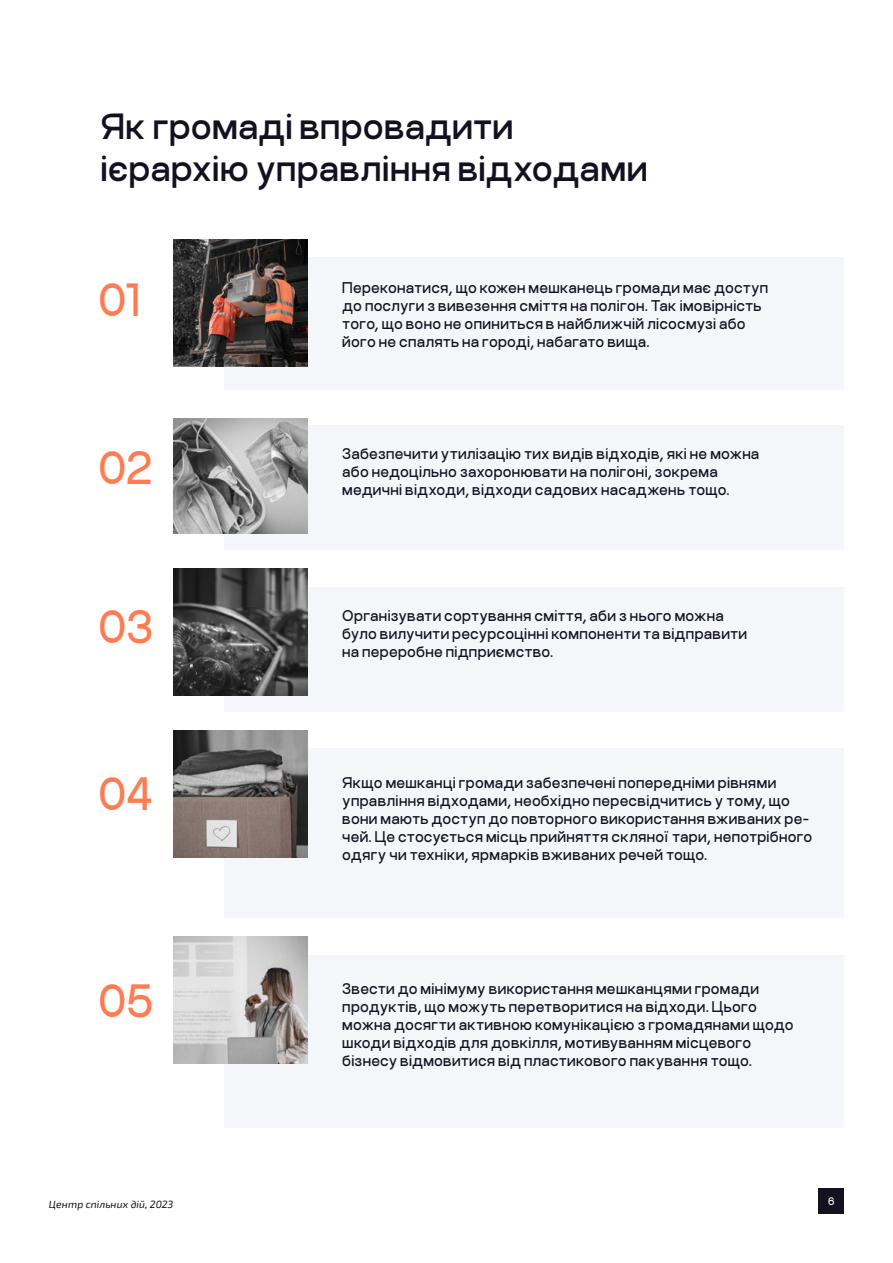
<style>
.page{position:relative;width:893px;height:1263px;background:#fff}
.page>*{position:absolute;margin:0;border:0;box-sizing:border-box;transform-origin:0 0}
.t1{font:500 45px "Work Sans";letter-spacing:-.01em;color:#ff7c52}
.t2{font:700 34.5px/41.4px "Work Sans";letter-spacing:-.005em;color:#131020}
.t3{font:500 15px/18px "Work Sans";letter-spacing:.01em;color:#131020}
.t4{font:italic 10.5px "Exo Soft";color:#131020}
.t5{font:500 10.5px "Work Sans";color:#fff}
</style>
<div class="page">
<div style="left:819px;top:1188px;width:25px;height:26px;background:#131020"></div>
<div style="left:225px;top:257px;width:619px;height:133px;background:#f5f6f9"></div>
<div style="left:225px;top:425px;width:619px;height:125px;background:#f5f6f9"></div>
<div style="left:225px;top:587px;width:619px;height:125px;background:#f5f6f9"></div>
<div style="left:225px;top:748px;width:619px;height:170px;background:#f5f6f9"></div>
<div style="left:225px;top:955px;width:619px;height:173px;background:#f5f6f9"></div>
<img style="left:174px;top:239px;width:133px;height:127px">
<img style="left:174px;top:419px;width:133px;height:114px">
<img style="left:174px;top:569px;width:133px;height:126px">
<img style="left:174px;top:730px;width:133px;height:127px">
<img style="left:174px;top:936px;width:133px;height:127px">
<h2 class="t2" style="left:100px;top:107px;width:549px">Як громаді впровадити ієрархію управління відходами</h2>
<h1 class="t1" style="left:98px;top:273px;width:43px">01</h1>
<p class="t3" style="left:342px;top:278px;width:427px">Переконатися, що кожен мешканець громади має доступ до послуги з вивезення сміття на полігон. Так імовірність того, що воно не опиниться в найближчій лісосмузі або його не спалять на городі, набагато вища.</p>
<h1 class="t1" style="left:98px;top:442px;width:56px">02</h1>
<p class="t3" style="left:342px;top:445px;width:418px">Забезпечити утилізацію тих видів відходів, які не можна або недоцільно захоронювати на полігоні, зокрема медичні відходи, відходи садових насаджень тощо.</p>
<h1 class="t1" style="left:98px;top:600px;width:57px">03</h1>
<p class="t3" style="left:342px;top:607px;width:406px">Організувати сортування сміття, аби з нього можна було вилучити ресурсоцінні компоненти та відправити на переробне підприємство.</p>
<h1 class="t1" style="left:98px;top:767px;width:57px">04</h1>
<p class="t3" style="left:342px;top:774px;width:472px">Якщо мешканці громади забезпечені попередніми рівнями управління відходами, необхідно пересвідчитись у тому, що вони мають доступ до повторного використання вживаних ре&shy;чей. Це стосується місць прийняття скляної тари, непотрібного одягу чи техніки, ярмарків вживаних речей тощо.</p>
<h1 class="t1" style="left:98px;top:974px;width:57px">05</h1>
<p class="t3" style="left:342px;top:980px;width:453px">Звести до мінімуму використання мешканцями громади продуктів, що можуть перетворитися на відходи. Цього можна досягти активною комунікацією з громадянами щодо шкоди відходів для довкілля, мотивуванням місцевого бізнесу відмовитися від пластикового пакування тощо.</p>
<p class="t4" style="left:49px;top:1198px;width:126px">Центр спільних дій, 2023</p>
<p class="t5" style="left:828px;top:1194px;width:8px">6</p>
</div>
